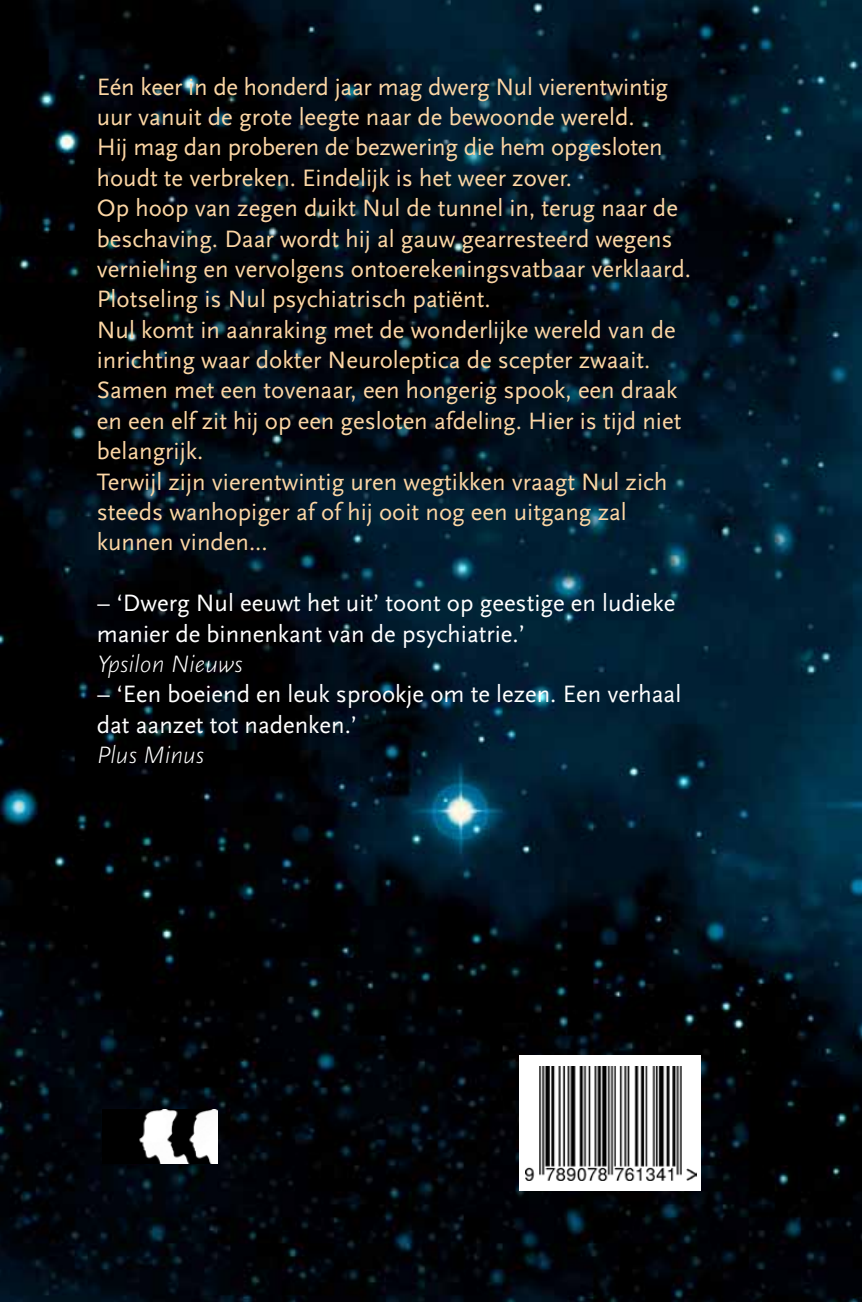
<style>
.page{position:relative;width:862px;height:1302px;background:#fff}
.page>*{position:absolute;margin:0;border:0;box-sizing:border-box;transform-origin:0 0}
.t1{font:24.75px/30.4px "Scala Sans";color:#fcd6a4}
.t2{font:24.75px/30.4px "Scala Sans";color:#fff}
.t3{font:italic 300 24.75px "Scala Sans";color:#fff}
</style>
<div class="page">
<img style="left:0;top:0;width:861px;height:1301px">
<div style="left:519px;top:1054px;width:182px;height:135px;background:#fff"></div>
<img style="left:525px;top:1066px;width:171px;height:114px">
<img style="left:103px;top:1108px;width:114px;height:54px">
<p class="t1" style="left:97px;top:72px;width:595px">Eén keer in de honderd jaar mag dwerg Nul vierentwintig uur vanuit de grote leegte naar de bewoonde wereld.<br>Hij mag dan proberen de bezwering die hem opgesloten houdt te verbreken. Eindelijk is het weer zover.<br>Op hoop van zegen duikt Nul de tunnel in, terug naar de beschaving. Daar wordt hij al gauw gearresteerd wegens vernieling en vervolgens ontoerekeningsvatbaar verklaard.<br>Plotseling is Nul psychiatrisch patiënt.<br>Nul komt in aanraking met de wonderlijke wereld van de inrichting waar dokter Neuroleptica de scepter zwaait.<br>Samen met een tovenaar, een hongerig spook, een draak en een elf zit hij op een gesloten afdeling. Hier is tijd niet belangrijk.<br>Terwijl zijn vierentwintig uren wegtikken vraagt Nul zich steeds wanhopiger af of hij ooit nog een uitgang zal kunnen vinden...</p>
<p class="t2" style="left:97px;top:588px;width:579px">– ‘Dwerg Nul eeuwt het uit’ toont op geestige en ludieke manier de binnenkant van de psychiatrie.’</p>
<p class="t3" style="left:97px;top:650px;width:147px">Ypsilon Nieuws</p>
<p class="t2" style="left:97px;top:679px;width:585px">– ‘Een boeiend en leuk sprookje om te lezen. Een verhaal dat aanzet tot nadenken.’</p>
<p class="t3" style="left:97px;top:741px;width:109px">Plus Minus</p>
</div>
